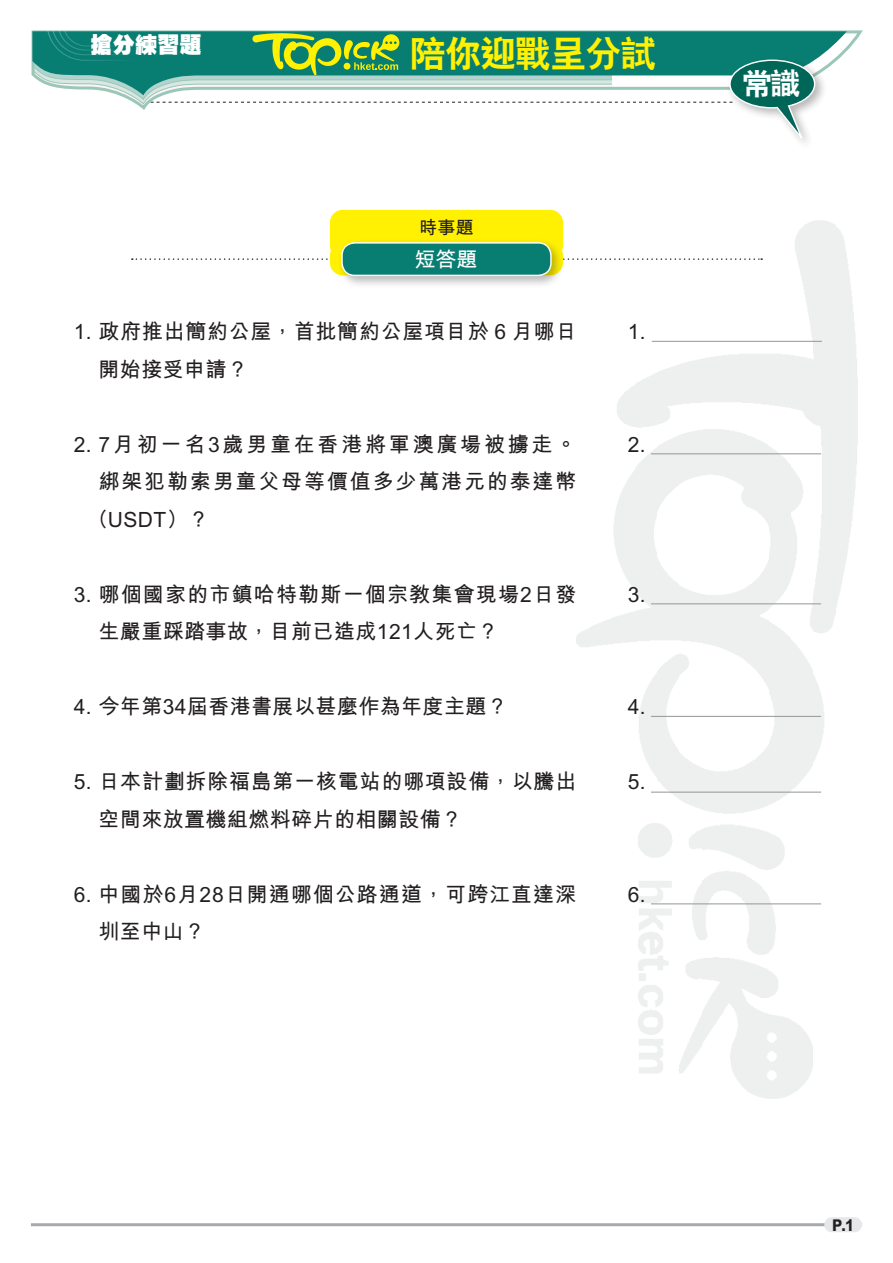
<style>
.page{position:relative;width:893px;height:1263px;background:#fff}
.page>*{position:absolute;margin:0;border:0;box-sizing:border-box;transform-origin:0 0}
.小題eq{font:36px "C Hei 2 Xbold HKSCS";letter-spacing:-.025em;color:#fff101}
.內文{font:30px "C Hei 2 Xbold HKSCS";color:#fff}
.小題{font:22.2px "C Hei Ultra Bold HKSCS";color:#fff}
.Ex_Questions{font:21px/37.5px "M Hei Bold HKSCS";letter-spacing:.035em;color:#231f20}
.Ex_Questions-2{font:21px/37.5px "M Hei Bold HKSCS";letter-spacing:.09em;color:#231f20;text-align:right}
.Ex_Questions-3{font:21px/37.5px "M Hei Bold HKSCS";letter-spacing:.055em;color:#231f20}
.增值題et{font:21px "M Hei Bold HKSCS";color:#fff}
.Ex_Questions-4{font:18px "M Hei Bold HKSCS";color:#231f20}
.t1{font:16.2px "M Hei Xbold HKSCS";color:#231f20;scale:.9 1}
</style>
<div class="page">
<svg style="left:816px;top:31px;width:31px;height:37px"></svg>
<div style="left:726px;top:56px;width:101px;height:94px;background:#231f20;opacity:.32"></div>
<svg style="left:31px;top:30px;width:785px;height:117px"></svg>
<div style="left:330px;top:210px;width:233px;height:48px;background:#fff101;border-radius:13px"></div>
<svg style="left:132px;top:258px;width:630px;height:2px"></svg>
<div style="left:330px;top:243px;width:233px;height:32px;background:#fff101;border-radius:13px"></div>
<div style="left:337px;top:238px;width:227px;height:50px;background:#231f20;opacity:.32"></div>
<div style="left:342px;top:243px;width:209px;height:32px;background:#087e72;border-radius:13px"></div>
<div style="left:341px;top:242px;width:211px;height:34px;border:1px solid #fff;border-radius:13px"></div>
<hr style="left:31px;top:1223px;width:831px;height:3px;background:#a8a9ad">
<div style="left:824px;top:1217px;width:38px;height:15px;background:#e6e7e9;border-radius:7px"></div>
<hr style="left:652px;top:341px;width:170px;height:1px;background:#939598">
<hr style="left:651px;top:453px;width:170px;height:1px;background:#939598">
<hr style="left:651px;top:603px;width:170px;height:1px;background:#939598">
<hr style="left:651px;top:716px;width:170px;height:1px;background:#939598">
<hr style="left:651px;top:792px;width:170px;height:1px;background:#939598">
<hr style="left:651px;top:903px;width:170px;height:1px;background:#939598">
<p class="小題" style="left:91px;top:30px;width:113px">搶分練習題</p>
<p class="小題eq" style="left:410px;top:30px;width:248px">陪你迎戰呈分試</p>
<p class="Ex_Questions-4" style="left:419px;top:214px;width:56px">時事題</p>
<p class="增值題et" style="left:414px;top:244px;width:64px">短答題</p>
<p class="Ex_Questions" style="left:98px;top:311px;width:479px;text-indent:-25px">1. 政府推出簡約公屋，首批簡約公屋項目於 6 月哪日開始接受申請？</p>
<p class="Ex_Questions-2" style="left:74px;top:424px;width:504px">2. 7月初一名3歲男童在香港將軍澳廣場被擄走。綁架犯勒索男童父母等價值多少萬港元的泰達幣</p>
<p class="Ex_Questions" style="left:86px;top:499px;width:124px">（USDT）？</p>
<p class="Ex_Questions-3" style="left:98px;top:574px;width:479px;text-indent:-25px">3. 哪個國家的市鎮哈特勒斯一個宗教集會現場2日發生嚴重踩踏事故，目前已造成121人死亡？</p>
<p class="Ex_Questions" style="left:74px;top:686px;width:435px">4. 今年第34屆香港書展以甚麼作為年度主題？</p>
<p class="Ex_Questions" style="left:98px;top:761px;width:479px;text-indent:-25px">5. 日本計劃拆除福島第一核電站的哪項設備，以騰出空間來放置機組燃料碎片的相關設備？</p>
<p class="Ex_Questions" style="left:98px;top:874px;width:479px;text-indent:-25px">6. 中國於6月28日開通哪個公路通道，可跨江直達深圳至中山？</p>
<p class="Ex_Questions" style="left:628px;top:311px;width:19px">1.</p>
<p class="Ex_Questions" style="left:628px;top:424px;width:19px">2.</p>
<p class="Ex_Questions" style="left:628px;top:574px;width:19px">3.</p>
<p class="Ex_Questions" style="left:628px;top:686px;width:19px">4.</p>
<p class="Ex_Questions" style="left:628px;top:761px;width:19px">5.</p>
<p class="Ex_Questions" style="left:628px;top:874px;width:19px">6.</p>
<p class="內文" style="left:742px;top:64px;width:60px">常識</p>
<p class="t1" style="left:832px;top:1214px;width:26px">P.1</p>
</div>
